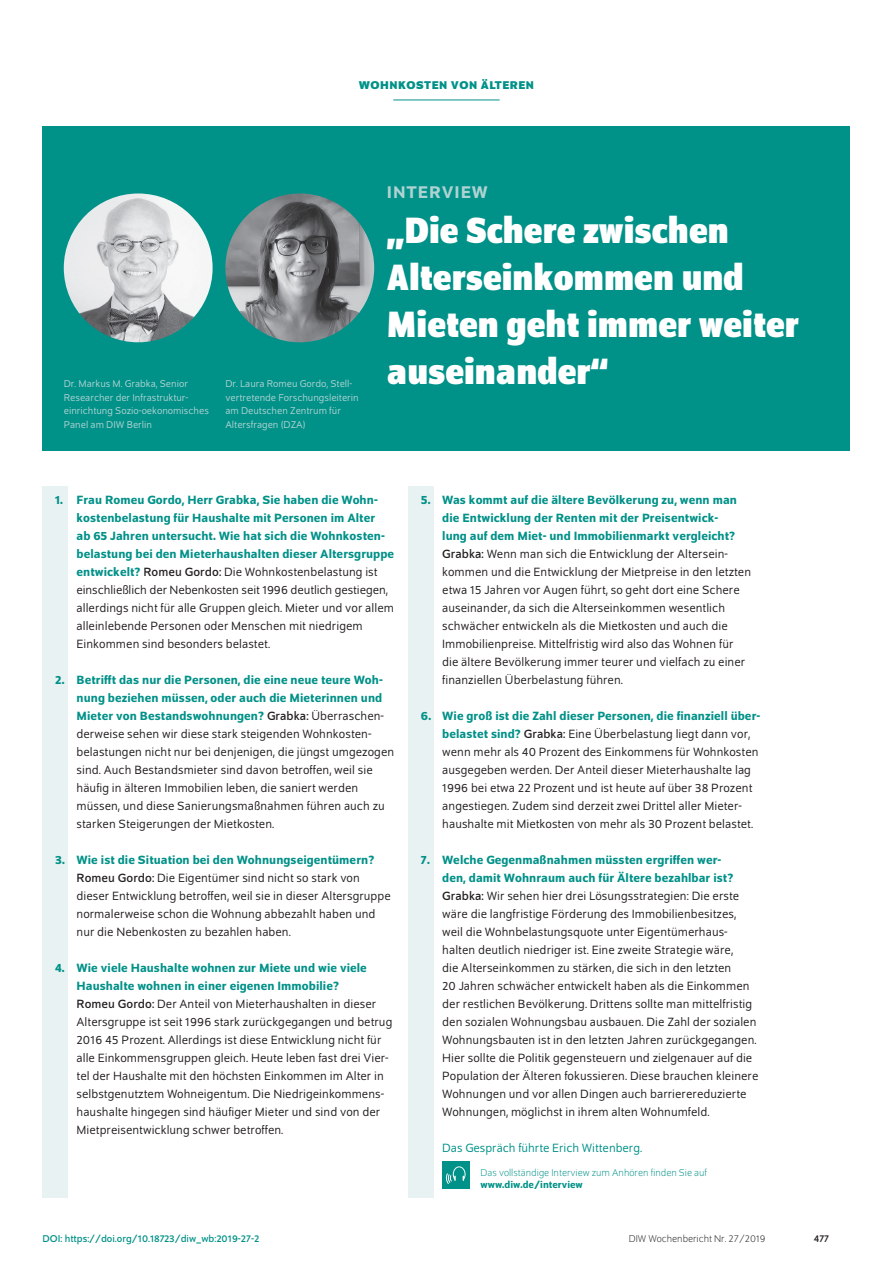
<style>
.page{position:relative;width:893px;height:1263px;background:#fff}
.page>*{position:absolute;margin:0;border:0;box-sizing:border-box;transform-origin:0 0}
.t1{font:700 semi-condensed 39px/46.8px "Schumpeter";color:#fff}
.t2{font:500 18px "Schumpeter";letter-spacing:.05em;color:#afd3d2}
.t3{font:12.75px/18px "Schumpeter Blond";letter-spacing:.005em;color:#231f20}
.t4{font:500 12.75px/18px "Schumpeter";letter-spacing:.005em;color:#009188}
.t5{font:12.75px "Schumpeter Blond";color:#009188}
.t6{font:700 12px "Schumpeter";letter-spacing:.04em;color:#009188}
.t7{font:10.5px/13.5px "Schumpeter Blond";color:#afd3d2}
.t8{font:300 10.5px "Schumpeter";color:#009188}
.t9{font:10.5px "Schumpeter";color:#009188}
.t10{font:300 10.5px "Schumpeter";color:#231f20}
.t11{font:500 10.5px "Schumpeter";color:#009188}
.t12{font:10.5px "Schumpeter";color:#231f20}
.s1{font-family:"Schumpeter";font-weight:500;color:#009188}
.s2{font-family:"Schumpeter"}
.s3{font-weight:400;color:#231f20}
.s4{font-family:"Schumpeter Blond";font-weight:400;color:#231f20}
</style>
<div class="page">
<div style="left:408px;top:486px;width:26px;height:711px;background:#e9f2f2"></div>
<div style="left:43px;top:486px;width:25px;height:711px;background:#e9f2f2"></div>
<div style="left:442px;top:1161px;width:27px;height:27px;background:#009188"></div>
<svg style="left:446px;top:1166px;width:20px;height:18px"></svg>
<div style="left:43px;top:126px;width:807px;height:324px;background:#009188"></div>
<hr style="left:393px;top:100px;width:107px;height:1px;background:#009188">
<img style="left:64px;top:193px;width:149px;height:149px;border-radius:74px">
<img style="left:225px;top:193px;width:149px;height:149px;border-radius:74px">
<p class="t6" style="left:359px;top:79px;width:177px">WOHNKOSTEN VON ÄLTEREN</p>
<p class="t7" style="left:64px;top:377px;width:126px">Dr. Markus M. Grabka, Senior</p>
<p class="t7" style="left:64px;top:391px;width:147px">Researcher der Infrastruktur&shy;einrichtung Sozio--oekonomisches<br>Panel am DIW Berlin</p>
<p class="t7" style="left:225px;top:377px;width:135px">Dr. Laura Romeu Gordo, Stell&shy;vertretende Forschungsleiterin am Deutschen Zentrum für<br>Altersfragen (DZA)</p>
<h2 class="t2" style="left:387px;top:183px;width:102px">INTERVIEW</h2>
<h1 class="t1" style="left:387px;top:207px;width:413px">„Die Schere zwischen<br>Alterseinkommen und<br>Mieten geht immer weiter</h1>
<h1 class="t1" style="left:387px;top:348px;width:223px">auseinander“</h1>
<p class="t4" style="left:77px;top:491px;width:319px;text-indent:-21px">1. Frau Romeu Gordo, Herr Grabka, Sie haben die Wohn&shy;kostenbelastung für Haushalte mit Personen im Alter<br>ab 65 Jahren untersucht. Wie hat sich die Wohnkosten&shy;belastung bei den Mieterhaushalten dieser Altersgruppe</p>
<p class="t3" style="left:77px;top:563px;width:319px"><span class="s1">entwickelt?</span> <span class="s2">Romeu Gordo:</span> Die Wohnkostenbelastung ist einschließlich der Nebenkosten seit 1996 deutlich gestiegen, allerdings nicht für alle Gruppen gleich. Mieter und vor allem alleinlebende Personen oder Menschen mit niedrigem Einkommen sind besonders belastet.</p>
<p class="t4" style="left:77px;top:671px;width:309px;text-indent:-21px">2. Betrifft das nur die Personen, die eine neue teure Woh&shy;nung beziehen müssen, oder auch die Mieterinnen und<br>Mieter von Bestandswohnungen? <span class="s3">Grabka:</span> <span class="s4">Überraschen-</span></p>
<p class="t3" style="left:77px;top:725px;width:319px">derweise sehen wir diese stark steigenden Wohnkosten&shy;belastungen nicht nur bei denjenigen, die jüngst umgezogen sind. Auch Bestandsmieter sind davon betroffen, weil sie häufig in älteren Immobilien leben, die saniert werden müssen, und diese Sanierungsmaßnahmen führen auch zu starken Steigerungen der Mietkosten.</p>
<p class="t4" style="left:55px;top:851px;width:321px">3. Wie ist die Situation bei den Wohnungseigentümern?</p>
<p class="t3" style="left:77px;top:869px;width:316px"><span class="s2">Romeu Gordo:</span> Die Eigentümer sind nicht so stark von dieser Entwicklung betroffen, weil sie in dieser Altersgruppe normalerweise schon die Wohnung abbezahlt haben und nur die Nebenkosten zu bezahlen haben.</p>
<p class="t4" style="left:55px;top:959px;width:313px;text-align:center">4. Wie viele Haushalte wohnen zur Miete und wie viele<br>Haushalte wohnen in einer eigenen Immobilie?</p>
<p class="t3" style="left:77px;top:995px;width:317px"><span class="s2">Romeu Gordo:</span> Der Anteil von Mieterhaushalten in dieser Altersgruppe ist seit 1996 stark zurückgegangen und betrug 2016 45 Prozent. Allerdings ist diese Entwicklung nicht für alle Einkommensgruppen gleich. Heute leben fast drei Vier&shy;tel der Haushalte mit den höchsten Einkommen im Alter in selbstgenutztem Wohneigentum. Die Niedrigeinkommens&shy;haushalte hingegen sind häufiger Mieter und sind von der Mietpreisentwicklung schwer betroffen.</p>
<p class="t9" style="left:43px;top:1233px;width:219px">DOI: https://doi.org/10.18723/diw_wb:2019-27-2</p>
<p class="t4" style="left:442px;top:491px;width:296px;text-indent:-21px">5. Was kommt auf die ältere Bevölkerung zu, wenn man die Entwicklung der Renten mit der Preisentwick&shy;lung auf dem Miet- und Immobilienmarkt vergleicht?</p>
<p class="t3" style="left:442px;top:545px;width:310px"><span class="s2">Grabka:</span> Wenn man sich die Entwicklung der Altersein&shy;kommen und die Entwicklung der Mietpreise in den letzten etwa 15 Jahren vor Augen führt, so geht dort eine Schere auseinander, da sich die Alterseinkommen wesentlich schwächer entwickeln als die Mietkosten und auch die Immobilienpreise. Mittelfristig wird also das Wohnen für die ältere Bevölkerung immer teurer und vielfach zu einer finanziellen Überbelastung führen.</p>
<p class="t4" style="left:421px;top:707px;width:341px">6. Wie groß ist die Zahl dieser Personen, die finanziell über-</p>
<p class="t3" style="left:442px;top:725px;width:318px"><span class="s1">belastet sind?</span> <span class="s2">Grabka:</span> Eine Überbelastung liegt dann vor, wenn mehr als 40 Prozent des Einkommens für Wohnkosten ausgegeben werden. Der Anteil dieser Mieterhaushalte lag 1996 bei etwa 22 Prozent und ist heute auf über 38 Prozent angestiegen. Zudem sind derzeit zwei Drittel aller Mieter&shy;haushalte mit Mietkosten von mehr als 30 Prozent belastet.</p>
<p class="t4" style="left:442px;top:851px;width:293px;text-indent:-21px">7. Welche Gegenmaßnahmen müssten ergriffen wer&shy;den, damit Wohnraum auch für Ältere bezahlbar ist?</p>
<p class="t3" style="left:442px;top:887px;width:318px"><span class="s2">Grabka:</span> Wir sehen hier drei Lösungsstrategien: Die erste wäre die langfristige Förderung des Immobilienbesitzes, weil die Wohnbelastungsquote unter Eigentümerhaus&shy;halten deutlich niedriger ist. Eine zweite Strategie wäre,<br>die Alterseinkommen zu stärken, die sich in den letzten<br>20 Jahren schwächer entwickelt haben als die Einkommen der restlichen Bevölkerung. Drittens sollte man mittelfristig den sozialen Wohnungsbau ausbauen. Die Zahl der sozialen Wohnungsbauten ist in den letzten Jahren zurückgegangen.<br>Hier sollte die Politik gegensteuern und zielgenauer auf die Population der Älteren fokussieren. Diese brauchen kleinere Wohnungen und vor allen Dingen auch barrierereduzierte Wohnungen, möglichst in ihrem alten Wohnumfeld.</p>
<p class="t5" style="left:442px;top:1142px;width:201px">Das Gespräch führte Erich Wittenberg.</p>
<p class="t8" style="left:480px;top:1167px;width:228px">Das vollständige Interview zum Anhören finden Sie auf</p>
<p class="t11" style="left:480px;top:1179px;width:104px">www.diw.de/interview</p>
<p class="t10" style="left:629px;top:1234px;width:138px">DIW Wochenbericht Nr. 27/2019</p>
<p class="t12" style="left:814px;top:1233px;width:17px">477</p>
</div>
